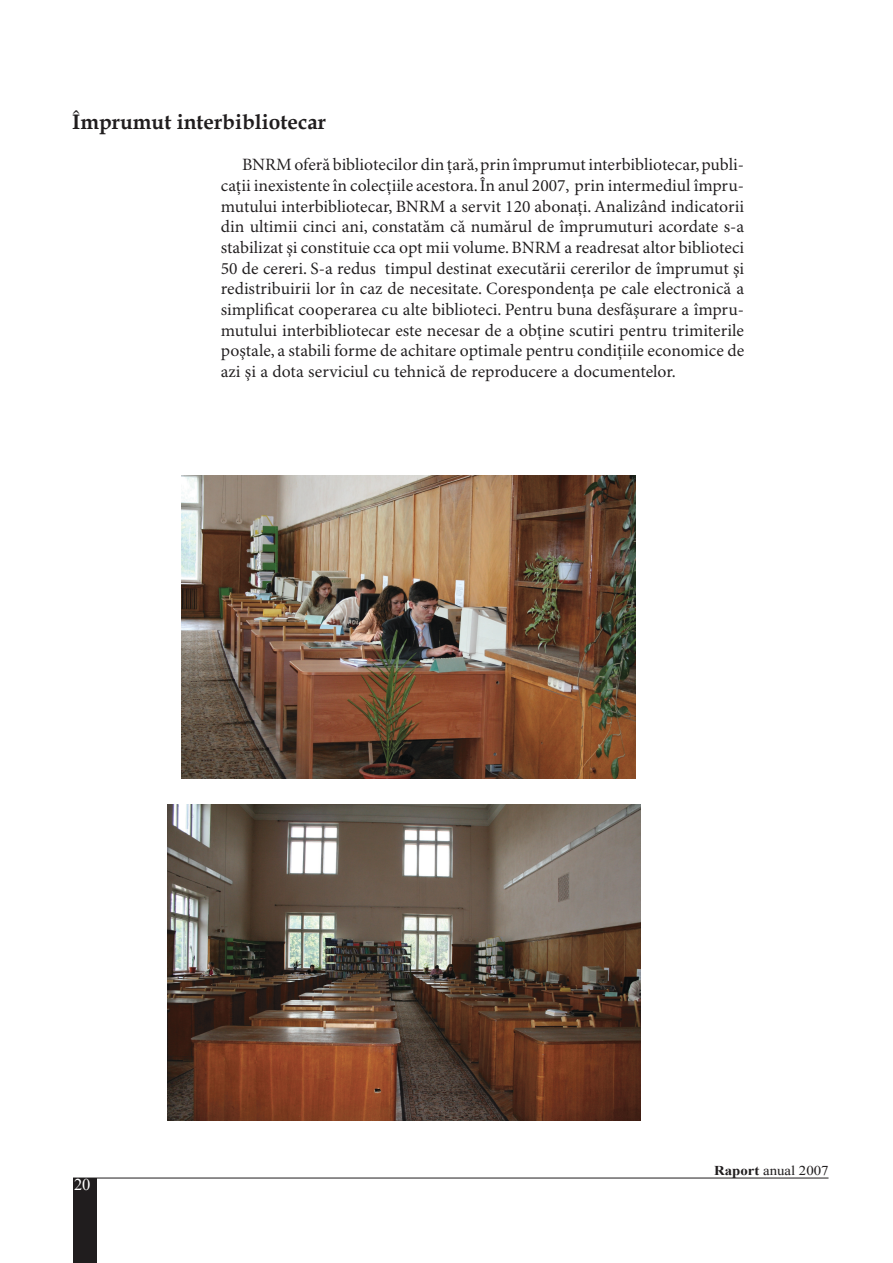
<style>
.page{position:relative;width:893px;height:1263px;background:#fff}
.page>*{position:absolute;margin:0;border:0;box-sizing:border-box;transform-origin:0 0}
.t1{font:700 21px "Book Antiqua";color:#201d1e}
.t2{font:17.25px/20.7px "Minion Pro";color:#201d1e;text-align:justify}
.t3{font:16.5px "Times New Roman";color:#fff}
.t4{font:13.5px "Times New Roman";color:#201d1e;scale:1.1 1}
.s1{font-weight:700}
</style>
<div class="page">
<hr style="left:73px;top:1178px;width:755px;height:1px;background:#201d1e">
<div style="left:73px;top:1178px;width:23px;height:85px;background:#201d1e"></div>
<img style="left:167px;top:804px;width:474px;height:316px">
<img style="left:181px;top:476px;width:454px;height:302px">
<p class="t1" style="left:72px;top:107px;width:255px">Împrumut interbibliotecar</p>
<p class="t2" style="left:221px;top:155px;width:525px;text-indent:21px">BNRM oferă bibliotecilor din ţară, prin împrumut interbibliotecar, publi&shy;caţii inexistente în colecţiile acestora. În anul 2007, prin intermediul împru&shy;mutului interbibliotecar, BNRM a servit 120 abonaţi. Analizând indicatorii din ultimii cinci ani, constatăm că numărul de împrumuturi acordate s-a stabilizat şi constituie cca opt mii volume. BNRM a readresat altor biblioteci 50 de cereri. S-a redus timpul destinat executării cererilor de împrumut şi redistribuirii lor în caz de necesitate. Corespondenţa pe cale electronică a simplificat cooperarea cu alte biblioteci. Pentru buna desfăşurare a împru&shy;mutului interbibliotecar este necesar de a obţine scutiri pentru trimiterile poştale, a stabili forme de achitare optimale pentru condiţiile economice de azi şi a dota serviciul cu tehnică de reproducere a documentelor.</p>
<p class="t3" style="left:74px;top:1173px;width:18px">20</p>
<p class="t4" style="left:714px;top:1162px;width:106px"><span class="s1">Raport</span> anual 2007</p>
</div>
